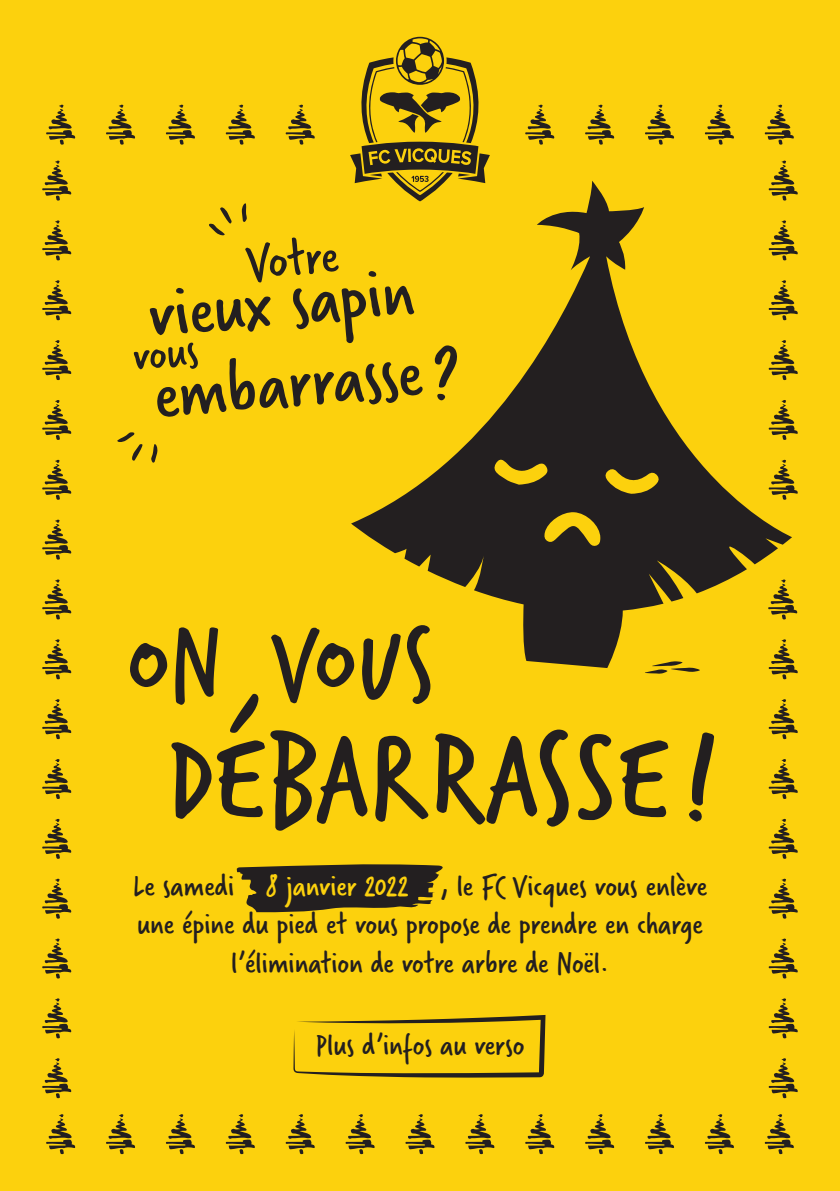
<style>
.page{position:relative;width:840px;height:1191px;background:#fff}
.page>*{position:absolute;margin:0;border:0;box-sizing:border-box;transform-origin:0 0}
.t1{font:128px "Verveine";color:#231f20}
.t2{font:104px "Verveine";color:#231f20}
.t3{font:75.8px "Verveine";color:#231f20}
.t4{font:54.2px "Verveine";color:#231f20}
.t5{font:48.8px "Verveine";color:#231f20}
.t6{font:32px/38.4px "Verveine";color:#231f20;text-align:center}
.s1{color:#fcd10d}
</style>
<div class="page">
<div style="left:0;top:0;width:839px;height:1191px;background:#fcd10d"></div>
<svg style="left:285px;top:104px;width:30px;height:41px"></svg>
<svg style="left:225px;top:104px;width:30px;height:41px"></svg>
<svg style="left:166px;top:104px;width:29px;height:41px"></svg>
<svg style="left:106px;top:104px;width:29px;height:41px"></svg>
<svg style="left:46px;top:104px;width:29px;height:41px"></svg>
<svg style="left:42px;top:160px;width:29px;height:41px"></svg>
<svg style="left:42px;top:220px;width:29px;height:40px"></svg>
<svg style="left:42px;top:280px;width:29px;height:40px"></svg>
<svg style="left:42px;top:340px;width:29px;height:40px"></svg>
<svg style="left:42px;top:400px;width:29px;height:40px"></svg>
<svg style="left:42px;top:459px;width:29px;height:41px"></svg>
<svg style="left:42px;top:519px;width:29px;height:40px"></svg>
<svg style="left:42px;top:579px;width:29px;height:40px"></svg>
<svg style="left:791px;top:599px;width:6px;height:15px"></svg>
<svg style="left:42px;top:639px;width:29px;height:40px"></svg>
<svg style="left:42px;top:699px;width:29px;height:40px"></svg>
<svg style="left:42px;top:759px;width:29px;height:40px"></svg>
<svg style="left:42px;top:818px;width:29px;height:41px"></svg>
<svg style="left:42px;top:878px;width:29px;height:40px"></svg>
<svg style="left:42px;top:938px;width:29px;height:40px"></svg>
<svg style="left:42px;top:998px;width:29px;height:40px"></svg>
<svg style="left:42px;top:1058px;width:29px;height:40px"></svg>
<svg style="left:46px;top:1114px;width:29px;height:40px"></svg>
<svg style="left:106px;top:1114px;width:29px;height:40px"></svg>
<svg style="left:166px;top:1114px;width:29px;height:40px"></svg>
<svg style="left:225px;top:1114px;width:30px;height:40px"></svg>
<svg style="left:285px;top:1114px;width:30px;height:40px"></svg>
<svg style="left:345px;top:1114px;width:29px;height:40px"></svg>
<svg style="left:405px;top:1114px;width:29px;height:40px"></svg>
<svg style="left:465px;top:1114px;width:29px;height:40px"></svg>
<svg style="left:525px;top:1114px;width:29px;height:40px"></svg>
<svg style="left:585px;top:1114px;width:29px;height:40px"></svg>
<svg style="left:645px;top:1114px;width:28px;height:40px"></svg>
<svg style="left:705px;top:1114px;width:28px;height:40px"></svg>
<svg style="left:764px;top:1114px;width:29px;height:40px"></svg>
<svg style="left:768px;top:1058px;width:29px;height:40px"></svg>
<svg style="left:768px;top:998px;width:29px;height:40px"></svg>
<svg style="left:768px;top:938px;width:29px;height:40px"></svg>
<svg style="left:768px;top:878px;width:29px;height:40px"></svg>
<svg style="left:768px;top:818px;width:29px;height:41px"></svg>
<svg style="left:768px;top:759px;width:29px;height:40px"></svg>
<svg style="left:768px;top:699px;width:29px;height:40px"></svg>
<svg style="left:768px;top:659px;width:29px;height:20px"></svg>
<svg style="left:791px;top:479px;width:6px;height:15px"></svg>
<svg style="left:791px;top:419px;width:6px;height:15px"></svg>
<svg style="left:791px;top:359px;width:6px;height:15px"></svg>
<svg style="left:791px;top:300px;width:6px;height:15px"></svg>
<svg style="left:791px;top:240px;width:6px;height:15px"></svg>
<svg style="left:774px;top:160px;width:23px;height:35px"></svg>
<svg style="left:764px;top:104px;width:29px;height:41px"></svg>
<svg style="left:705px;top:104px;width:28px;height:41px"></svg>
<svg style="left:645px;top:104px;width:28px;height:41px"></svg>
<svg style="left:585px;top:104px;width:29px;height:41px"></svg>
<svg style="left:525px;top:104px;width:29px;height:41px"></svg>
<svg style="left:350px;top:37px;width:139px;height:144px"></svg>
<svg style="left:236px;top:864px;width:207px;height:48px"></svg>
<svg style="left:351px;top:181px;width:440px;height:487px"></svg>
<svg style="left:241px;top:203px;width:6px;height:19px"></svg>
<svg style="left:209px;top:207px;width:23px;height:28px"></svg>
<svg style="left:151px;top:444px;width:7px;height:19px"></svg>
<svg style="left:117px;top:432px;width:25px;height:29px"></svg>
<svg style="left:293px;top:1015px;width:252px;height:62px"></svg>
<svg style="left:644px;top:661px;width:55px;height:13px"></svg>
<p class="t4" style="left:242px;top:226px;width:94px;rotate:-5deg">Votre</p>
<p class="t3" style="left:143px;top:262px;width:268px;rotate:-5deg">vieux sapin</p>
<p class="t5" style="left:130px;top:322px;width:67px;rotate:-5deg">vous</p>
<p class="t3" style="left:149px;top:343px;width:308px;rotate:-5deg">embarrasse?</p>
<p class="t2" style="left:126px;top:591px;width:309px">ON VOUS</p>
<p class="t1" style="left:166px;top:688px;width:551px">DÉBARRASSE!</p>
<p class="t6" style="left:133px;top:866px;width:575px">Le samedi <span class="s1">8 janvier 2022</span> , le FC Vicques vous enlève une épine du pied et vous propose de prendre en charge l’élimination de votre arbre de Noël.</p>
<p class="t6" style="left:315px;top:1026px;width:210px">Plus d’infos au verso</p>
</div>
